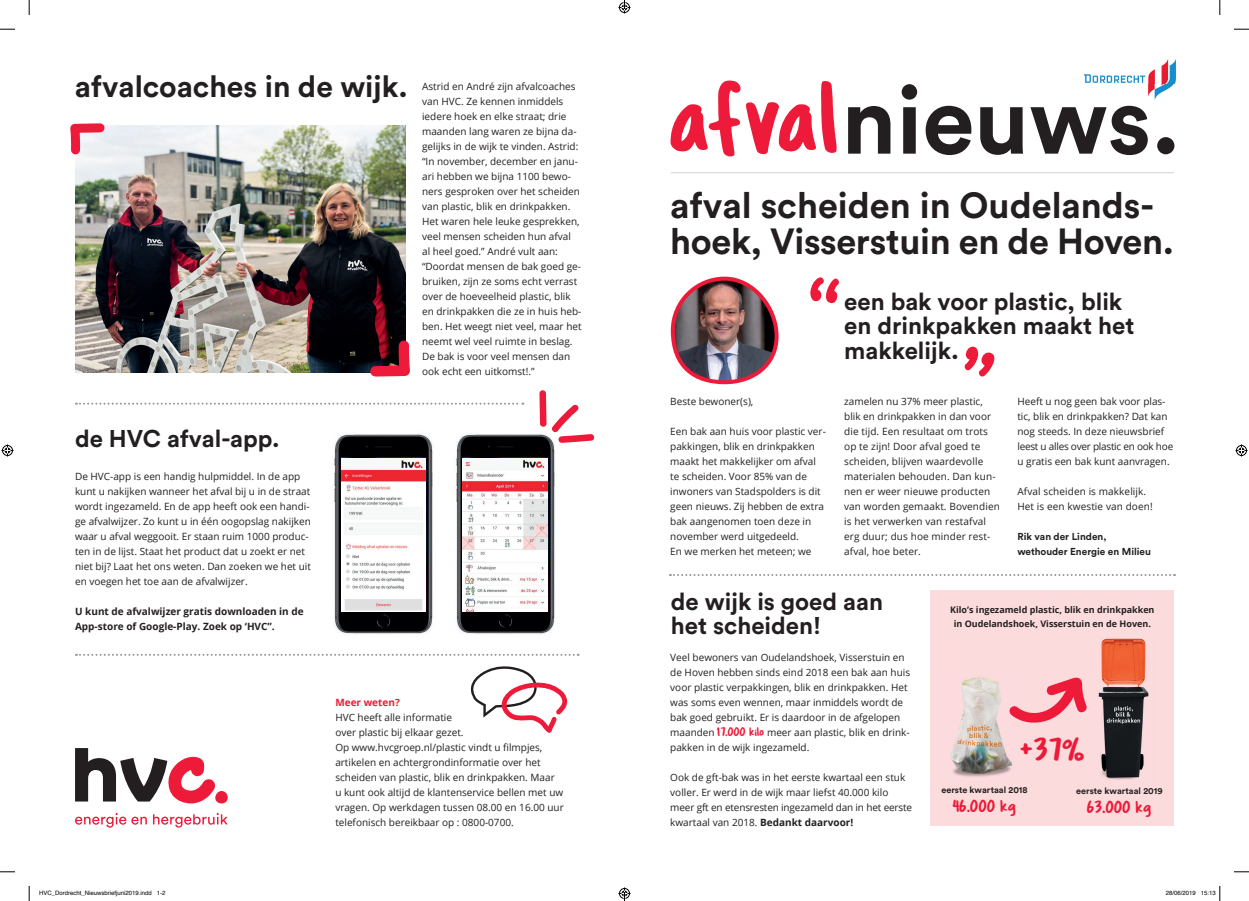
<style>
.page{position:relative;width:1249px;height:901px;background:#fff}
.page>*{position:absolute;margin:0;border:0;box-sizing:border-box;transform-origin:0 0}
.t1{font:700 94.3px "Circular Pro";color:#231f20}
.t2{font:700 36px/36px "Circular Pro";letter-spacing:-.005em;color:#231f20}
.t3{font:33px "Tragic Marker";color:#ed1a3a}
.t4{font:700 30px "Circular Pro";color:#231f20}
.t5{font:700 24px/24.5px "Circular Pro";color:#231f20}
.t6{font:17.5px "Tragic Marker";color:#ed1a3a}
.t7{font:10px/15px "Open Sans";color:#231f20}
.t8{font:700 10px/15px "Open Sans";color:#231f20}
.t9{font:700 10px/15px "Circular Pro";color:#231f20}
.t10{font:700 10px "Open Sans";color:#ed1a3a}
.t11{font:700 9px/14px "Open Sans";color:#231f20;text-align:center}
.t12{font:700 9px "Circular Pro";color:#231f20}
.t13{font:6px "Helvetica";color:#000}
.s1{font-family:"Tragic Marker";font-weight:400;font-size:103.4px;color:#ed1a3a}
.s2{font-size:25.2px}
.s3{font-family:"Tragic Marker";font-size:12.5px;color:#ed1a3a}
.s4{font-weight:700}
</style>
<div class="page">
<div style="left:931px;top:590px;width:243px;height:235px;background:#fcdbdc"></div>
<img style="left:670px;top:276px;width:109px;height:109px">
<img style="left:1098px;top:638px;width:51px;height:142px">
<img style="left:950px;top:677px;width:63px;height:100px">
<svg style="left:1009px;top:677px;width:78px;height:47px"></svg>
<svg style="left:215px;top:790px;width:13px;height:13px"></svg>
<svg style="left:75px;top:748px;width:141px;height:55px"></svg>
<svg style="left:75px;top:813px;width:72px;height:14px"></svg>
<svg style="left:153px;top:813px;width:75px;height:14px"></svg>
<img style="left:75px;top:125px;width:330px;height:247px">
<svg style="left:70px;top:123px;width:39px;height:36px"></svg>
<svg style="left:365px;top:335px;width:45px;height:42px;background:#721c2b"></svg>
<svg style="left:810px;top:277px;width:29px;height:27px"></svg>
<svg style="left:964px;top:346px;width:31px;height:31px"></svg>
<hr style="left:671px;top:172px;width:503px;height:1px;background:#d1d2d4">
<svg style="left:670px;top:574px;width:505px;height:2px"></svg>
<img style="left:334px;top:433px;width:99px;height:201px">
<img style="left:341px;top:458px;width:85px;height:153px">
<img style="left:456px;top:434px;width:99px;height:200px">
<img style="left:463px;top:458px;width:84px;height:153px">
<svg style="left:539px;top:390px;width:56px;height:53px"></svg>
<svg style="left:470px;top:666px;width:98px;height:66px"></svg>
<svg style="left:76px;top:653px;width:503px;height:2px"></svg>
<svg style="left:76px;top:402px;width:447px;height:2px"></svg>
<img style="left:1084px;top:59px;width:92px;height:25px">
<img style="left:1148px;top:84px;width:26px;height:16px">
<svg style="left:0;top:29px;width:15px;height:1px"></svg>
<svg style="left:1234px;top:29px;width:15px;height:1px"></svg>
<svg style="left:0;top:871px;width:15px;height:1px"></svg>
<svg style="left:1234px;top:871px;width:15px;height:1px"></svg>
<svg style="left:29px;top:0;width:1px;height:15px"></svg>
<svg style="left:29px;top:886px;width:1px;height:14px"></svg>
<svg style="left:1219px;top:0;width:2px;height:15px"></svg>
<svg style="left:2px;top:444px;width:12px;height:12px"></svg>
<svg style="left:1235px;top:444px;width:12px;height:12px"></svg>
<svg style="left:1219px;top:886px;width:2px;height:14px"></svg>
<svg style="left:618px;top:0;width:12px;height:13px"></svg>
<svg style="left:618px;top:887px;width:12px;height:13px"></svg>
<h3 class="t4" style="left:75px;top:66px;width:334px">afvalcoaches in de wijk.</h3>
<p class="t7" style="left:422px;top:79px;width:161px">Astrid en André zijn afvalcoaches van HVC. Ze kennen inmiddels iedere hoek en elke straat; drie maanden lang waren ze bijna da&shy;gelijks in de wijk te vinden. Astrid: “In november, december en janu&shy;ari hebben we bijna 1100 bewo&shy;ners gesproken over het scheiden van plastic, blik en drinkpakken.<br>Het waren hele leuke gesprekken, veel mensen scheiden hun afval al heel goed.” André vult aan: “Doordat mensen de bak goed ge&shy;bruiken, zijn ze soms echt verrast over de hoeveelheid plastic, blik en drinkpakken die ze in huis heb&shy;ben. Het weegt niet veel, maar het neemt wel veel ruimte in beslag.<br>De bak is voor veel mensen dan ook echt een uitkomst!.”</p>
<h3 class="t5" style="left:75px;top:425px;width:206px">de HVC afval-app.</h3>
<p class="t7" style="left:75px;top:469px;width:237px">De HVC-app is een handig hulpmiddel. In de app kunt u nakijken wanneer het afval bij u in de straat wordt ingezameld. En de app heeft ook een handi&shy;ge afvalwijzer. Zo kunt u in één oogopslag nakijken waar u afval weggooit. Er staan ruim 1000 produc&shy;ten in de lijst. Staat het product dat u zoekt er net niet bij? Laat het ons weten. Dan zoeken we het uit en voegen het toe aan de afvalwijzer.</p>
<p class="t8" style="left:75px;top:604px;width:230px">U kunt de afvalwijzer gratis downloaden in de<br>App-store of Google-Play. Zoek op ‘HVC”.</p>
<p class="t10" style="left:335px;top:694px;width:66px">Meer weten?</p>
<p class="t7" style="left:335px;top:709px;width:230px">HVC heeft alle informatie<br>over plastic bij elkaar gezet.<br>Op www.hvcgroep.nl/plastic vindt u filmpjes, artikelen en achtergrondinformatie over het scheiden van plastic, blik en drinkpakken. Maar<br>u kunt ook altijd de klantenservice bellen met uw vragen. Op werkdagen tussen 08.00 en 16.00 uur telefonisch bereikbaar op : 0800-0700.</p>
<h1 class="t1" style="left:670px;top:56px;width:512px"><span class="s1">afval</span>nieuws.</h1>
<h2 class="t2" style="left:670px;top:186px;width:505px">afval scheiden in Oudelands&shy;hoek, Visserstuin en de Hoven.</h2>
<p class="t7" style="left:670px;top:394px;width:85px">Beste bewoner(s),</p>
<p class="t7" style="left:670px;top:424px;width:157px">Een bak aan huis voor plastic ver&shy;pakkingen, blik en drinkpakken maakt het makkelijker om afval te scheiden. Voor 85% van de inwoners van Stadspolders is dit geen nieuws. Zij hebben de extra bak aangenomen toen deze in november werd uitgedeeld.<br>En we merken het meteen; we</p>
<h3 class="t5" style="left:844px;top:288px;width:292px">een bak voor plastic, blik en drinkpakken maakt het makkelijk<span class="s2">.</span></h3>
<p class="t7" style="left:844px;top:394px;width:157px">zamelen nu 37% meer plastic, blik en drinkpakken in dan voor die tijd. Een resultaat om trots op te zijn! Door afval goed te scheiden, blijven waardevolle materialen behouden. Dan kun&shy;nen er weer nieuwe producten van worden gemaakt. Bovendien is het verwerken van restafval erg duur; dus hoe minder rest&shy;afval, hoe beter.</p>
<p class="t7" style="left:1017px;top:394px;width:157px">Heeft u nog geen bak voor plas&shy;tic, blik en drinkpakken? Dat kan nog steeds. In deze nieuwsbrief leest u alles over plastic en ook hoe u gratis een bak kunt aanvragen.</p>
<p class="t7" style="left:1017px;top:484px;width:137px">Afval scheiden is makkelijk.<br>Het is een kwestie van doen!</p>
<p class="t9" style="left:1017px;top:529px;width:135px">Rik van der Linden, wethouder Energie en Milieu</p>
<h3 class="t5" style="left:671px;top:588px;width:214px;line-height:24px">de wijk is goed aan het scheiden!</h3>
<p class="t7" style="left:670px;top:649px;width:241px">Veel bewoners van Oudelandshoek, Visserstuin en de Hoven hebben sinds eind 2018 een bak aan huis voor plastic verpakkingen, blik en drinkpakken. Het was soms even wennen, maar inmiddels wordt de bak goed gebruikt. Er is daardoor in de afgelopen maanden <span class="s3">17.000 kilo</span> meer aan plastic, blik en drink&shy;pakken in de wijk ingezameld.</p>
<p class="t7" style="left:670px;top:769px;width:243px">Ook de gft-bak was in het eerste kwartaal een stuk voller. Er werd in de wijk maar liefst 40.000 kilo meer gft en etensresten ingezameld dan in het eerste kwartaal van 2018. <span class="s4">Bedankt daarvoor!</span></p>
<p class="t11" style="left:950px;top:602px;width:206px">Kilo’s ingezameld plastic, blik en drinkpakken in Oudelandshoek, Visserstuin en de Hoven.</p>
<h3 class="t3" style="left:1021px;top:729px;width:65px">+37%</h3>
<p class="t12" style="left:941px;top:783px;width:88px">eerste kwartaal 2018</p>
<h3 class="t6" style="left:953px;top:795px;width:65px">46.000 kg</h3>
<p class="t12" style="left:1076px;top:784px;width:88px">eerste kwartaal 2019</p>
<h3 class="t6" style="left:1087px;top:796px;width:66px">63.000 kg</h3>
<p class="t13" style="left:39px;top:888px;width:128px">HVC_Dordrecht_Nieuwsbriefjuni2019.indd 1-2</p>
<p class="t13" style="left:1166px;top:888px;width:52px">28/06/2019 15:13</p>
</div>
